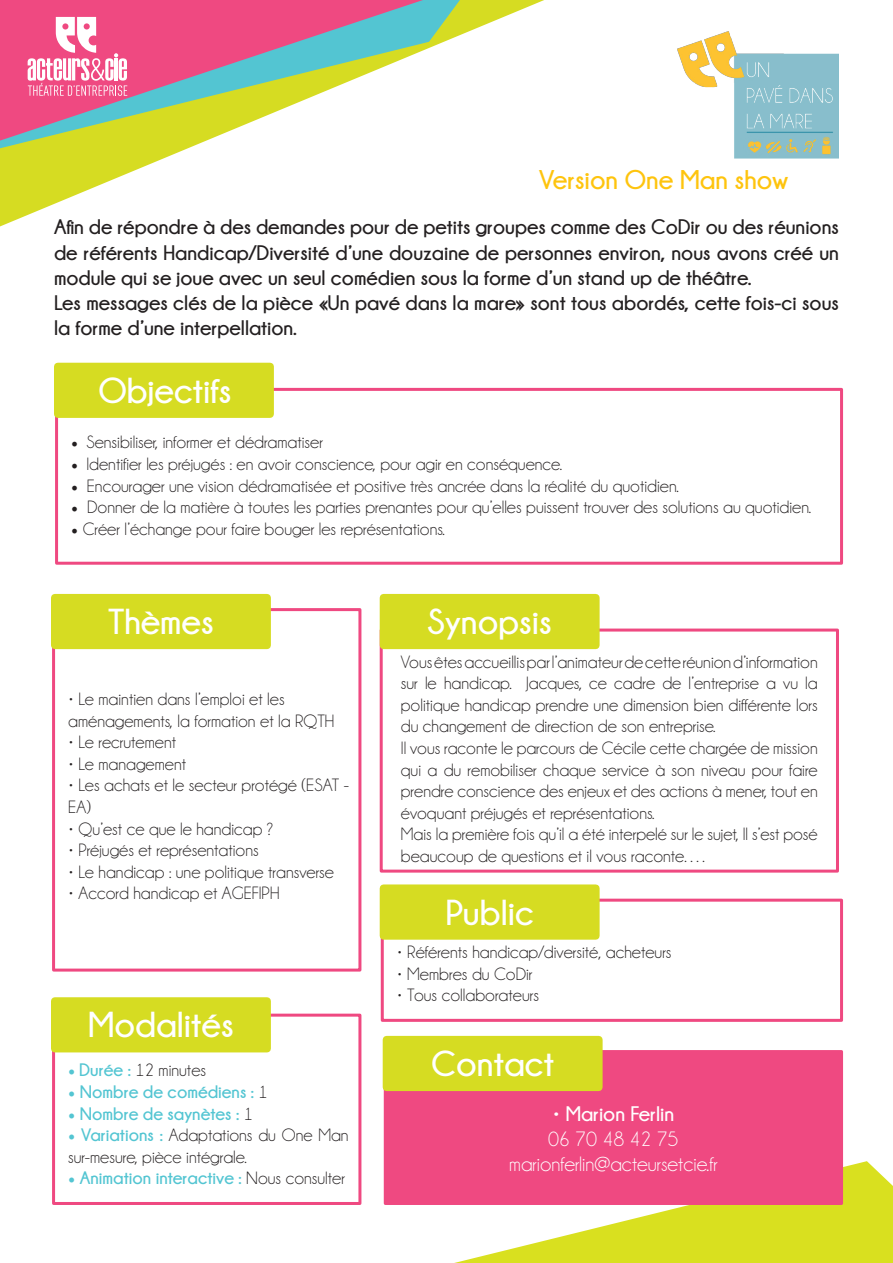
<style>
.page{position:relative;width:893px;height:1263px;background:#fff}
.page>*{position:absolute;margin:0;border:0;box-sizing:border-box;transform-origin:0 0}
.t1{font:700 36px "Champagne&Limousines";color:#fff}
.t2{font:700 27px "Champagne&Limousines";color:#fec40e}
.t3{font:700 21px/25.2px "Champagne&Limousines";color:#231f20;text-align:justify}
.t4{font:21px "Champagne&Limousines";color:#fff}
.t5{font:700 21px "Champagne&Limousines";color:#fff}
.t6{font:18px/21.6px "Champagne&Limousines";color:#231f20}
.t7{font:700 18px "Champagne&Limousines";color:#53c5d2}
.s1{font-family:"Minion Pro"}
.s2{font-family:"Minion Pro";font-weight:700;color:#53c5d2}
.s3{font-weight:700;color:#53c5d2}
.s4{font-weight:400;color:#231f20}
</style>
<div class="page">
<svg style="left:0;top:0;width:544px;height:226px"></svg>
<svg style="left:0;top:0;width:460px;height:148px"></svg>
<svg style="left:0;top:0;width:423px;height:141px"></svg>
<svg style="left:454px;top:1161px;width:439px;height:102px"></svg>
<img style="left:678px;top:32px;width:161px;height:127px">
<svg style="left:28px;top:17px;width:99px;height:79px"></svg>
<div style="left:55px;top:388px;width:788px;height:177px;border:3px solid #ef4981"></div>
<div style="left:54px;top:363px;width:220px;height:55px;background:#d6dc22"></div>
<div style="left:380px;top:628px;width:459px;height:245px;border:3px solid #ef4981"></div>
<div style="left:380px;top:594px;width:220px;height:55px;background:#d6dc22"></div>
<div style="left:381px;top:899px;width:462px;height:123px;border:3px solid #ef4981"></div>
<div style="left:380px;top:884px;width:220px;height:56px;background:#d6dc22;border:8px solid #d6dc22"></div>
<div style="left:52px;top:608px;width:309px;height:363px;border:3px solid #ef4981"></div>
<div style="left:51px;top:594px;width:220px;height:55px;background:#d6dc22"></div>
<div style="left:52px;top:1014px;width:309px;height:191px;border:3px solid #ef4981"></div>
<div style="left:51px;top:997px;width:220px;height:55px;background:#d6dc22"></div>
<div style="left:384px;top:1050px;width:459px;height:155px;background:#ef4981"></div>
<div style="left:383px;top:1036px;width:220px;height:55px;background:#d6dc22"></div>
<p class="t2" style="left:539px;top:165px;width:250px">Version One Man show</p>
<p class="t3" style="left:54px;top:214px;width:786px">Afin de répondre à des demandes pour de petits groupes comme des CoDir ou des réunions de référents Handicap/Diversité d’une douzaine de personnes environ, nous avons créé un module qui se joue avec un seul comédien sous la forme d’un stand up de théâtre.</p>
<p class="t3" style="left:54px;top:290px;width:786px">Les messages clés de la pièce «Un pavé dans la mare» sont tous abordés, cette fois-ci sous la forme d’une interpellation.</p>
<p class="t1" style="left:98px;top:370px;width:135px">Objectifs</p>
<p class="t6" style="left:71px;top:432px;width:253px"><span class="s1">•</span> Sensibiliser, informer et dédramatiser</p>
<p class="t6" style="left:71px;top:453px;width:492px"><span class="s1">•</span> Identifier les préjugés : en avoir conscience, pour agir en conséquence.</p>
<p class="t6" style="left:71px;top:475px;width:609px"><span class="s1">•</span> Encourager une vision dédramatisée et positive très ancrée dans la réalité du quotidien.</p>
<p class="t6" style="left:71px;top:497px;width:741px"><span class="s1">•</span> Donner de la matière à toutes les parties prenantes pour qu’elles puissent trouver des solutions au quotidien.</p>
<p class="t6" style="left:71px;top:518px;width:375px"><span class="s1">•</span> Créer l’échange pour faire bouger les représentations.</p>
<p class="t1" style="left:108px;top:602px;width:107px">Thèmes</p>
<p class="t6" style="left:68px;top:688px;width:268px">• Le maintien dans l’emploi et les aménagements, la formation et la RQTH</p>
<p class="t6" style="left:68px;top:731px;width:109px">• Le recrutement</p>
<p class="t6" style="left:68px;top:753px;width:119px">• Le management</p>
<p class="t6" style="left:68px;top:775px;width:282px">• Les achats et le secteur protégé (ESAT -<br>EA)</p>
<p class="t6" style="left:68px;top:818px;width:207px">• Qu’est ce que le handicap ?</p>
<p class="t6" style="left:68px;top:839px;width:192px">• Préjugés et représentations</p>
<p class="t6" style="left:68px;top:861px;width:267px">• Le handicap : une politique transverse</p>
<p class="t6" style="left:68px;top:883px;width:213px">• Accord handicap et AGEFIPH</p>
<p class="t1" style="left:88px;top:1005px;width:147px">Modalités</p>
<p class="t6" style="left:68px;top:1060px;width:139px"><span class="s2">•</span> <span class="s3">Durée :</span> 12 minutes</p>
<p class="t7" style="left:68px;top:1082px;width:201px"><span class="s1">•</span> Nombre de comédiens : <span class="s4">1</span></p>
<p class="t7" style="left:68px;top:1103px;width:187px"><span class="s1">•</span> Nombre de saynètes : <span class="s4">1</span></p>
<p class="t6" style="left:68px;top:1124px;width:282px"><span class="s2">•</span> <span class="s3">Variations :</span> Adaptations du One Man sur-mesure, pièce intégrale.</p>
<p class="t7" style="left:68px;top:1168px;width:278px"><span class="s1">•</span> Animation interactive : <span class="s4">Nous consulter</span></p>
<p class="t1" style="left:427px;top:602px;width:126px">Synopsis</p>
<p class="t6" style="left:401px;top:651px;width:418px;text-align:justify">Vous êtes accueillis par l’animateur de cette réunion d’information sur le handicap. Jacques, ce cadre de l’entreprise a vu la politique handicap prendre une dimension bien différente lors du changement de direction de son entreprise.</p>
<p class="t6" style="left:401px;top:737px;width:418px;text-align:justify">Il vous raconte le parcours de Cécile cette chargée de mission qui a du remobiliser chaque service à son niveau pour faire prendre conscience des enjeux et des actions à mener, tout en évoquant préjugés et représentations.</p>
<p class="t6" style="left:401px;top:824px;width:418px">Mais la première fois qu’il a été interpelé sur le sujet, Il s’est posé beaucoup de questions et il vous raconte….</p>
<p class="t1" style="left:445px;top:892px;width:90px">Public</p>
<p class="t6" style="left:397px;top:941px;width:276px">• Référents handicap/diversité, acheteurs</p>
<p class="t6" style="left:397px;top:963px;width:137px">• Membres du CoDir</p>
<p class="t6" style="left:397px;top:984px;width:144px">• Tous collaborateurs</p>
<p class="t1" style="left:431px;top:1044px;width:124px">Contact</p>
<p class="t5" style="left:553px;top:1102px;width:123px">• Marion Ferlin</p>
<p class="t4" style="left:548px;top:1128px;width:132px">06 70 48 42 75</p>
<p class="t4" style="left:509px;top:1154px;width:210px">marionferlin@acteursetcie.fr</p>
</div>
